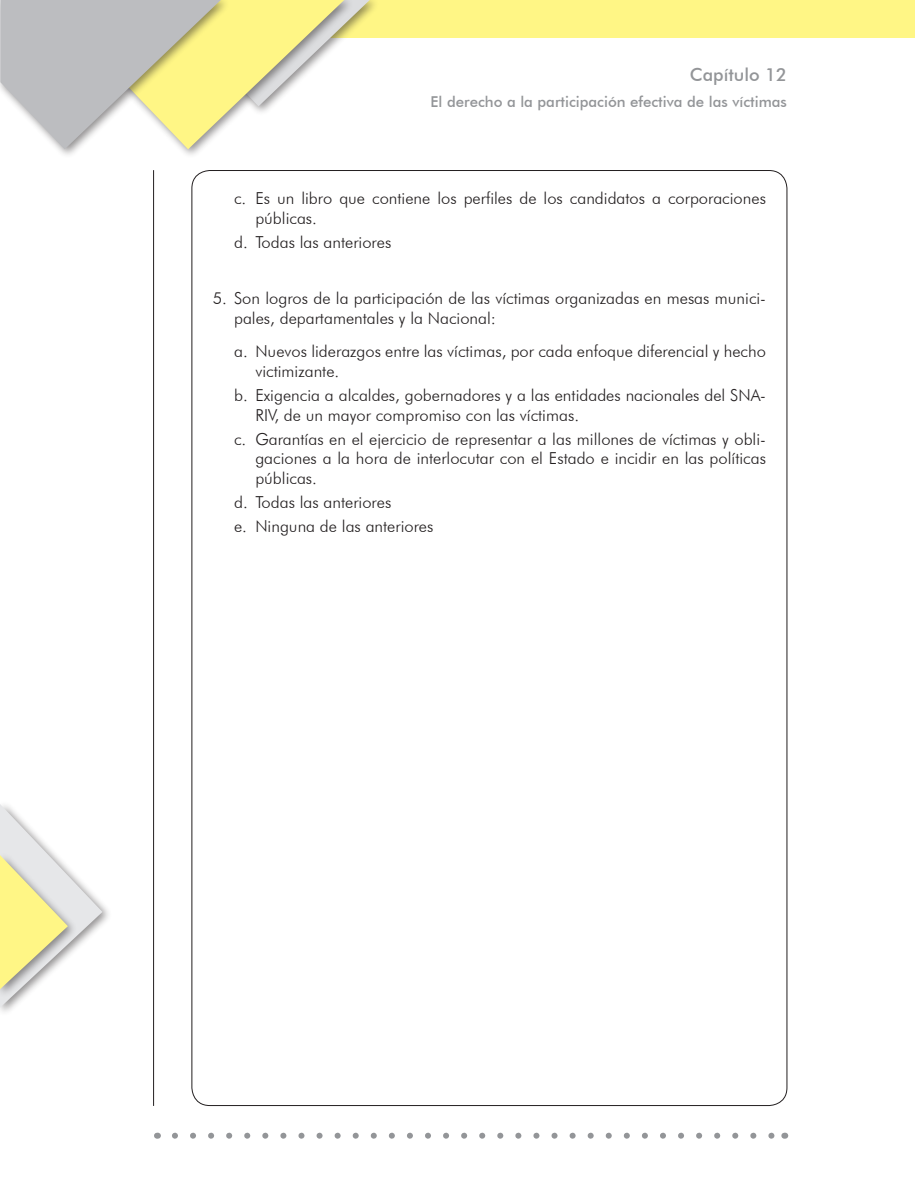
<style>
.page{position:relative;width:915px;height:1191px;background:#fff}
.page>*{position:absolute;margin:0;border:0;box-sizing:border-box;transform-origin:0 0}
.t1{font:500 18px "Futura BT";color:#939598}
.Taller_2{font:300 16.5px/19.8px "Futura BT";color:#231f20}
.Taller{font:300 16.5px/19.8px "Futura BT";color:#231f20}
.t2{font:500 15px "Futura BT";color:#939598}
</style>
<div class="page">
<div style="left:270px;top:0;width:644px;height:38px;background:#fff685"></div>
<div style="left:207px;top:0;width:172px;height:117px;background:#231f20;opacity:.5"></div>
<div style="left:0;top:0;width:231px;height:159px;background:#231f20;opacity:.5"></div>
<svg style="left:0;top:0;width:369px;height:149px"></svg>
<hr style="left:153px;top:170px;width:1px;height:936px;background:#231f20">
<svg style="left:175px;top:1132px;width:600px;height:6px"></svg>
<svg style="left:0;top:804px;width:102px;height:203px"></svg>
<p class="t1" style="left:689px;top:64px;width:99px">Capítulo 12</p>
<p class="t2" style="left:430px;top:92px;width:357px">El derecho a la participación efectiva de las víctimas</p>
<p class="Taller_2" style="left:255px;top:188px;width:512px;text-indent:-21px">c. Es un libro que contiene los perfiles de los candidatos a corporaciones públicas.</p>
<p class="Taller_2" style="left:234px;top:232px;width:159px">d. Todas las anteriores</p>
<p class="Taller" style="left:234px;top:288px;width:533px;text-indent:-21px">5. Son logros de la participación de las víctimas organizadas en mesas munici&shy;pales, departamentales y la Nacional:</p>
<p class="Taller_2" style="left:255px;top:341px;width:512px;text-indent:-21px">a. Nuevos liderazgos entre las víctimas, por cada enfoque diferencial y hecho victimizante.</p>
<p class="Taller_2" style="left:255px;top:385px;width:512px;text-indent:-21px">b. Exigencia a alcaldes, gobernadores y a las entidades nacionales del SNA-<br>RIV, de un mayor compromiso con las víctimas.</p>
<p class="Taller_2" style="left:255px;top:428px;width:512px;text-align:justify;text-indent:-21px">c. Garantías en el ejercicio de representar a las millones de víctimas y obli&shy;gaciones a la hora de interlocutar con el Estado e incidir en las políticas públicas.</p>
<p class="Taller_2" style="left:234px;top:492px;width:159px">d. Todas las anteriores</p>
<p class="Taller_2" style="left:234px;top:516px;width:201px">e. Ninguna de las anteriores</p>
</div>
